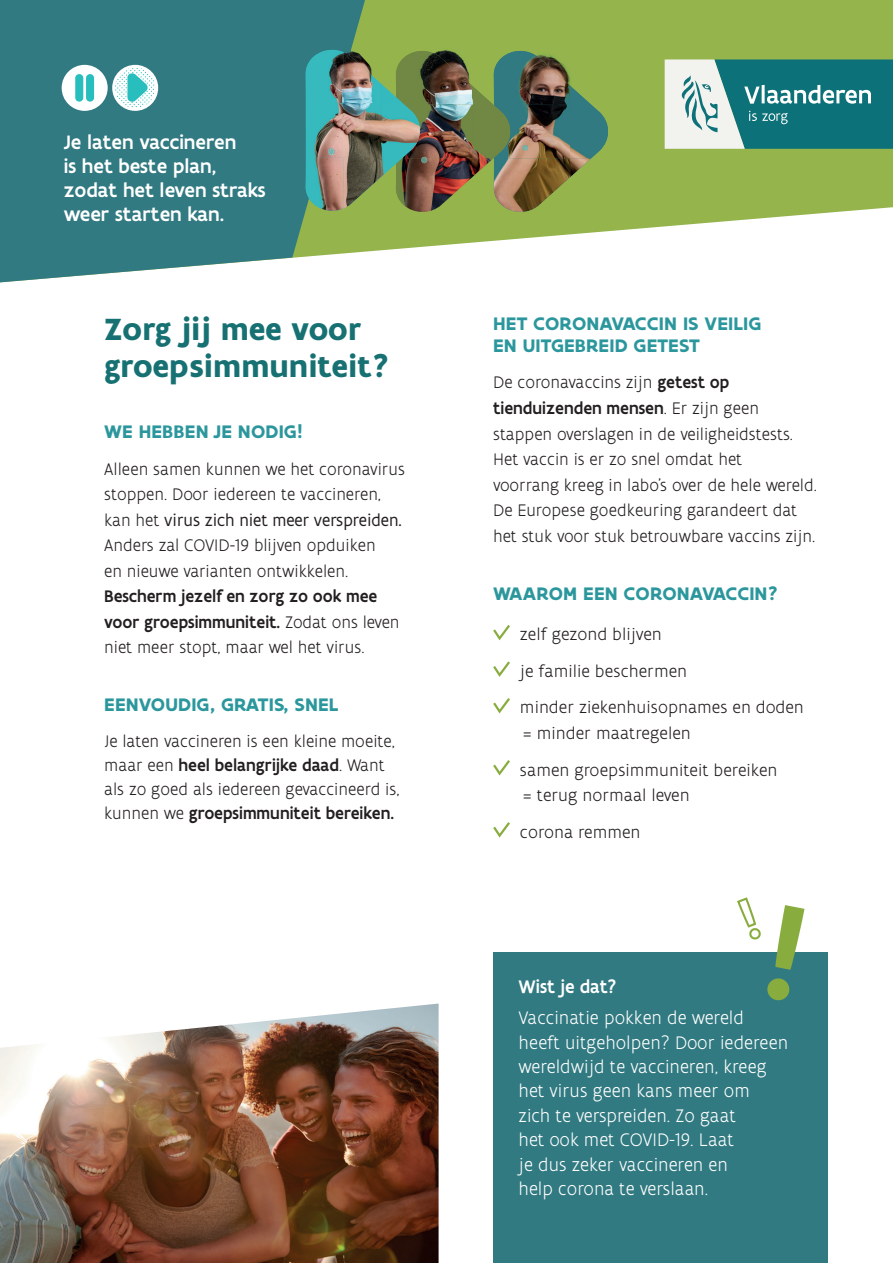
<style>
.page{position:relative;width:893px;height:1263px;background:#fff}
.page>*{position:absolute;margin:0;border:0;box-sizing:border-box;transform-origin:0 0}
.t1{font:700 32.85px/37.2px "Flanders Art Sans";color:#177173}
.t2{font:500 20.85px/24px "Flanders Art Sans";color:#fff}
.t3{font:300 19.5px/24.3px "Flanders Art Sans";color:#fff}
.t4{font:700 19.5px/21.5px "Flanders Art Sans";letter-spacing:.005em;color:#2b979d}
.t5{font:500 19.5px "Flanders Art Sans";color:#fff}
.t6{font:300 18px/25.5px "Flanders Art Sans";color:#231f20}
.t7{font:500 18px/25.5px "Flanders Art Sans";color:#231f20}
.s1{font-weight:400}
.s2{font-weight:300}
.s3{font-weight:500}
</style>
<div class="page">
<svg style="left:365px;top:0;width:528px;height:252px;fill:#95b44c"></svg>
<svg style="left:0;top:0;width:365px;height:282px;background:#418486"></svg>
<svg style="left:493px;top:625px;width:17px;height:15px"></svg>
<svg style="left:493px;top:661px;width:17px;height:16px"></svg>
<svg style="left:493px;top:698px;width:17px;height:15px"></svg>
<svg style="left:493px;top:760px;width:17px;height:15px"></svg>
<svg style="left:493px;top:822px;width:17px;height:15px"></svg>
<div style="left:493px;top:952px;width:335px;height:311px;background:#317a81"></div>
<svg style="left:62px;top:65px;width:109px;height:61px"></svg>
<img style="left:0;top:1003px;width:439px;height:260px">
<svg style="left:767px;top:905px;width:37px;height:95px"></svg>
<svg style="left:737px;top:897px;width:24px;height:43px"></svg>
<img style="left:523px;top:44px;width:63px;height:4px">
<img style="left:422px;top:43px;width:72px;height:5px">
<svg style="left:665px;top:60px;width:228px;height:89px"></svg>
<img style="left:305px;top:48px;width:306px;height:164px">
<img style="left:421px;top:145px;width:107px;height:18px">
<p class="t2" style="left:64px;top:130px;width:203px">Je laten vaccineren<br>is het beste plan, zodat het leven straks weer starten kan.</p>
<h1 class="t1" style="left:104px;top:311px;width:287px">Zorg jij mee voor groepsimmuniteit?</h1>
<p class="t4" style="left:104px;top:421px;width:200px">WE HEBBEN JE NODIG!</p>
<p class="t6" style="left:104px;top:456px;width:302px">Alleen samen kunnen we het coronavirus stoppen. Door iedereen te vaccineren, kan het <span class="s1">virus zich niet meer verspreiden.<br></span>Anders zal COVID-19 blijven opduiken<br>en nieuwe varianten ontwikkelen.</p>
<p class="t7" style="left:104px;top:583px;width:297px">Bescherm jezelf en zorg zo ook mee voor groepsimmuniteit. <span class="s2">Zodat ons leven niet meer stopt, maar wel het virus.</span></p>
<p class="t4" style="left:104px;top:694px;width:236px">EENVOUDIG, GRATIS, SNEL</p>
<p class="t6" style="left:104px;top:728px;width:297px;line-height:24.2px">Je laten vaccineren is een kleine moeite, maar een <span class="s3">heel belangrijke daad</span>. Want als zo goed als iedereen gevaccineerd is, kunnen we <span class="s3">groepsimmuniteit bereiken.</span></p>
<p class="t4" style="left:493px;top:313px;width:270px">HET CORONAVACCIN IS VEILIG<br>EN UITGEBREID GETEST</p>
<p class="t6" style="left:493px;top:370px;width:325px">De coronavaccins zijn <span class="s3">getest op tienduizenden mensen</span>. Er zijn geen stappen overslagen in de veiligheidstests.<br>Het vaccin is er zo snel omdat het<br>voorrang kreeg in labo’s over de hele wereld.<br>De Europese goedkeuring garandeert dat het stuk voor stuk betrouwbare vaccins zijn.</p>
<p class="t4" style="left:493px;top:583px;width:286px">WAAROM EEN CORONAVACCIN?</p>
<p class="t6" style="left:520px;top:616px;width:285px;line-height:36.6px">zelf gezond blijven<br>je familie beschermen<br>minder ziekenhuisopnames en doden</p>
<p class="t6" style="left:520px;top:715px;width:259px;line-height:36.6px">= minder maatregelen<br>samen groepsimmuniteit bereiken</p>
<p class="t6" style="left:520px;top:777px;width:171px;line-height:36.6px">= terug normaal leven corona remmen</p>
<p class="t5" style="left:519px;top:974px;width:99px">Wist je dat?</p>
<p class="t3" style="left:519px;top:1005px;width:271px">Vaccinatie pokken de wereld heeft uitgeholpen? Door iedereen wereldwijd te vaccineren, kreeg het virus geen kans meer om<br>zich te verspreiden. Zo gaat<br>het ook met COVID-19. Laat<br>je dus zeker vaccineren en<br>help corona te verslaan.</p>
</div>
